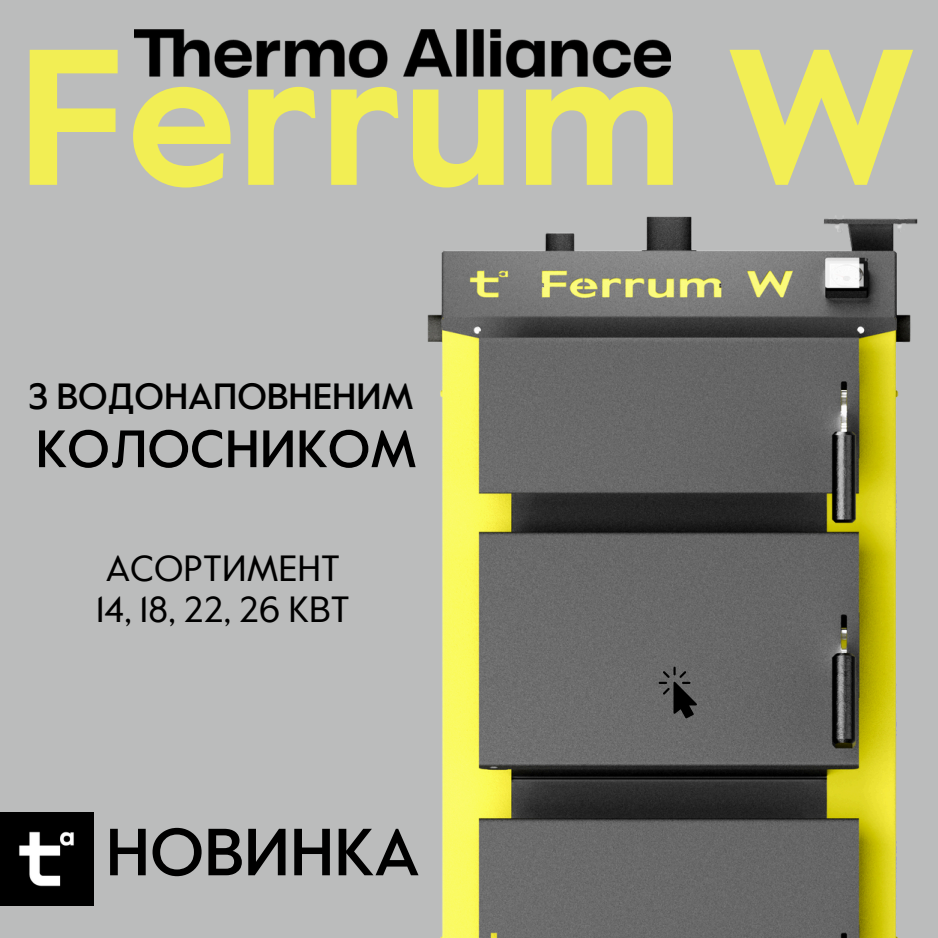
<style>
.page{position:relative;width:938px;height:938px;background:#fff}
.page>*{position:absolute;margin:0;border:0;box-sizing:border-box;transform-origin:0 0}
.t1{font:700 192.75px "Value Sans Pro";color:#f2ee54}
.t2{font:500 66.38px "Value Sans Pro";color:#000}
.t3{font:500 52.38px "Value Sans Pro";color:#000}
.t4{font:36.25px "Value Sans Pro";color:#000}
.t5{font:500 36.25px "Value Sans Pro";color:#000}
</style>
<div class="page">
<div style="left:0;top:0;width:938px;height:937px;background:#bbbcbc"></div>
<img style="left:427px;top:216px;width:491px;height:721px">
<img style="left:0;top:812px;width:94px;height:94px">
<img style="left:135px;top:30px;width:535px;height:48px">
<svg style="left:658px;top:666px;width:39px;height:52px;background:#4b4b4b"></svg>
<h1 class="t1" style="left:18px;top:36px;width:901px">Ferrum W</h1>
<h3 class="t5" style="left:28px;top:381px;width:387px">З ВОДОНАПОВНЕНИМ</h3>
<p class="t3" style="left:36px;top:426px;width:383px">КОЛОСНИКОМ</p>
<p class="t4" style="left:106px;top:552px;width:236px">АСОРТИМЕНТ</p>
<p class="t4" style="left:96px;top:594px;width:255px">14, 18, 22, 26 КВТ</p>
<h4 class="t2" style="left:106px;top:823px;width:315px">НОВИНКА</h4>
</div>
